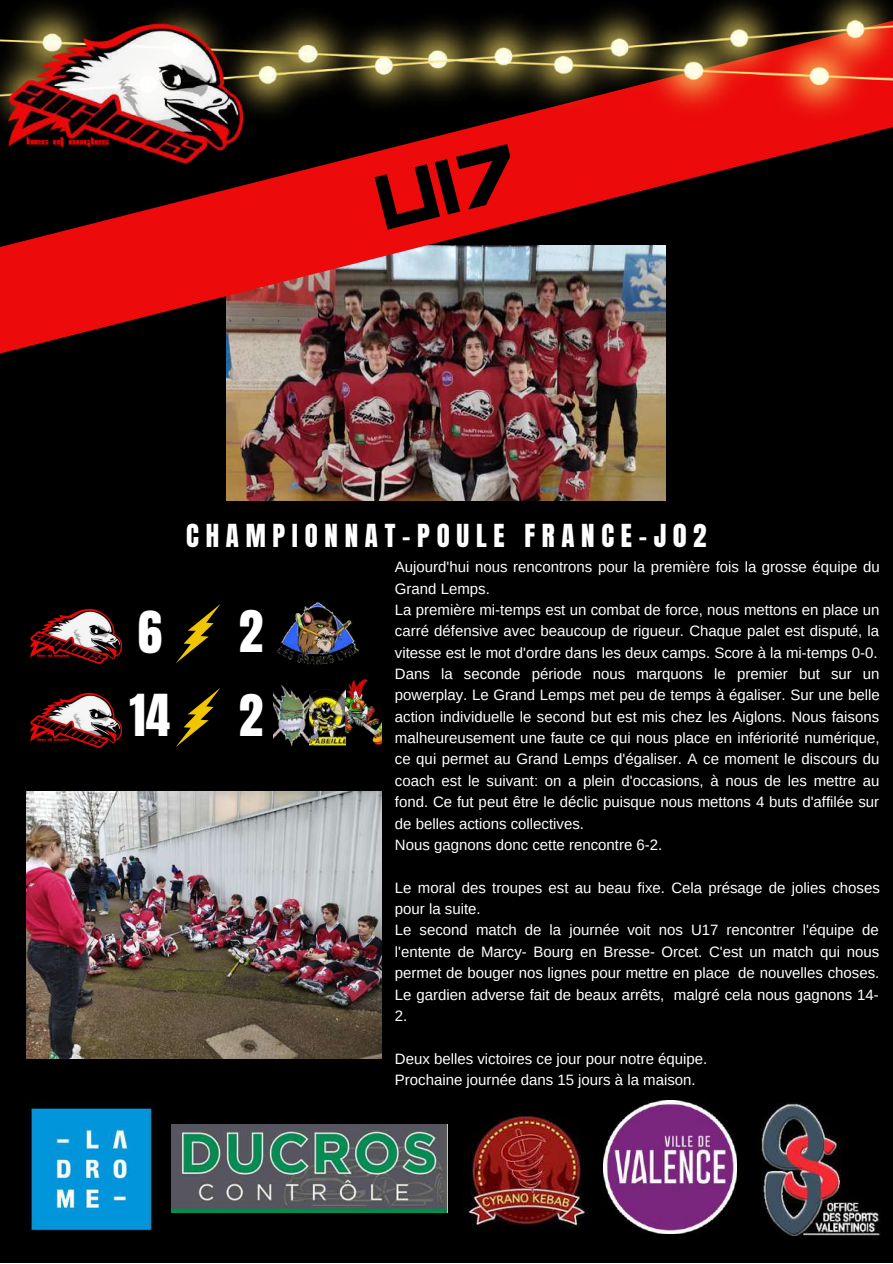
<style>
.page{position:relative;width:893px;height:1264px;background:#fff}
.page>*{position:absolute;margin:0;border:0;box-sizing:border-box;transform-origin:0 0}
.t1{font:49.2px "Anton";color:#fff}
.t2{font:27px "Anton";letter-spacing:.25em;color:#fff}
.t3{font:15px/21.3px "Arimo";color:#fff}
</style>
<div class="page">
<div style="left:0;top:0;width:892px;height:1262px;background:#000"></div>
<img style="left:227px;top:384px;width:438px;height:116px">
<img style="left:0;top:133px;width:870px;height:251px">
<img style="left:28px;top:1102px;width:128px;height:130px">
<img style="left:603px;top:1100px;width:133px;height:132px">
<img style="left:761px;top:1102px;width:119px;height:133px">
<img style="left:171px;top:1124px;width:276px;height:88px">
<img style="left:463px;top:1111px;width:124px;height:118px">
<img style="left:30px;top:608px;width:91px;height:55px">
<svg style="left:176px;top:604px;width:45px;height:59px"></svg>
<img style="left:277px;top:602px;width:82px;height:63px">
<img style="left:30px;top:692px;width:91px;height:55px">
<svg style="left:176px;top:687px;width:45px;height:60px"></svg>
<img style="left:274px;top:679px;width:107px;height:67px">
<img style="left:0;top:0;width:892px;height:133px">
<img style="left:9px;top:9px;width:234px;height:153px">
<img style="left:27px;top:791px;width:354px;height:266px">
<div style="left:374px;top:143px;width:146px;height:87px;background:#ec0a0a"></div>
<h2 class="t2" style="left:186px;top:516px;width:522px">CHAMPIONNAT-POULE FRANCE-J02</h2>
<p class="t3" style="left:395px;top:556px;width:486px">Aujourd'hui nous rencontrons pour la première fois la grosse équipe du Grand Lemps.<br>La première mi-temps est un combat de force, nous mettons en place un carré défensive avec beaucoup de rigueur. Chaque palet est disputé, la vitesse est le mot d'ordre dans les deux camps. Score à la mi-temps 0-0.<br>Dans la seconde période nous marquons le premier but sur un powerplay. Le Grand Lemps met peu de temps à égaliser. Sur une belle action individuelle le second but est mis chez les Aiglons. Nous faisons malheureusement une faute ce qui nous place en infériorité numérique, ce qui permet au Grand Lemps d'égaliser. A ce moment le discours du coach est le suivant: on a plein d'occasions, à nous de les mettre au fond. Ce fut peut être le déclic puisque nous mettons 4 buts d'affilée sur de belles actions collectives.<br>Nous gagnons donc cette rencontre 6-2.</p>
<p class="t3" style="left:395px;top:876px;width:486px">Le moral des troupes est au beau fixe. Cela présage de jolies choses pour la suite.<br>Le second match de la journée voit nos U17 rencontrer l'équipe de l'entente de Marcy- Bourg en Bresse- Orcet. C'est un match qui nous permet de bouger nos lignes pour mettre en place de nouvelles choses.<br>Le gardien adverse fait de beaux arrêts, malgré cela nous gagnons 14- 2.</p>
<p class="t3" style="left:395px;top:1047px;width:314px">Deux belles victoires ce jour pour notre équipe.<br>Prochaine journée dans 15 jours à la maison.</p>
<h1 class="t1" style="left:138px;top:596px;width:26px">6</h1>
<h1 class="t1" style="left:239px;top:596px;width:26px">2</h1>
<h1 class="t1" style="left:130px;top:680px;width:42px">14</h1>
<h1 class="t1" style="left:239px;top:679px;width:26px">2</h1>
</div>
